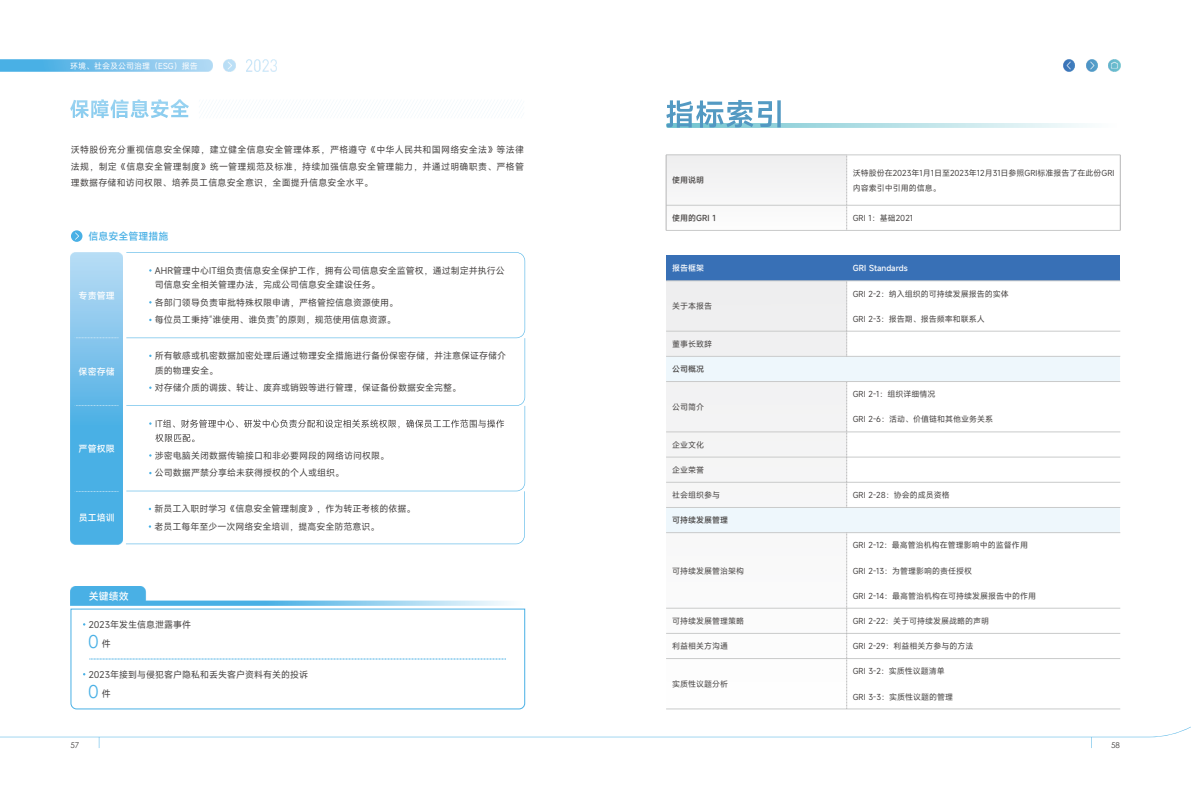
<style>
.page{position:relative;width:1191px;height:808px;background:#fff}
.page>*{position:absolute;margin:0;border:0;box-sizing:border-box;transform-origin:0 0}
.t1{font:18px "Century Gothic";color:#49b0e5}
.t2{font:500 10px "Mi Sans";color:#49b0e5}
.t3{font:500 10px "Mi Sans";color:#fefefe}
.t4{font:9px/16.7px "Mi Sans";color:#474443}
.t5{font:500 9px "Mi Sans";color:#fefefe}
.t6{font:8px/14.9px "Mi Sans";color:#474443}
.t7{font:500 8px "Mi Sans";color:#474443}
.t8{font:8px "Mi Sans";color:#fefefe}
.t9{font:500 8px "Mi Sans";color:#fefefe}
.t10{font:8px "Century Gothic";color:#474443}
.s1{font-family:"Mi Sans";font-size:9px;color:#474443}
</style>
<div class="page">
<svg style="left:0;top:727px;width:1190px;height:21px"></svg>
<svg style="left:70px;top:99px;width:119px;height:20px"></svg>
<svg style="left:70px;top:608px;width:455px;height:101px"></svg>
<img style="left:71px;top:587px;width:438px;height:19px">
<svg style="left:89px;top:659px;width:417px;height:1px"></svg>
<img style="left:71px;top:252px;width:51px;height:292px">
<svg style="left:75px;top:491px;width:44px;height:1px"></svg>
<svg style="left:71px;top:230px;width:11px;height:12px"></svg>
<svg style="left:75px;top:338px;width:44px;height:1px"></svg>
<svg style="left:126px;top:252px;width:399px;height:292px"></svg>
<svg style="left:75px;top:405px;width:44px;height:1px"></svg>
<svg style="left:1086px;top:60px;width:11px;height:11px"></svg>
<svg style="left:1063px;top:60px;width:12px;height:11px"></svg>
<svg style="left:1108px;top:60px;width:12px;height:11px"></svg>
<svg style="left:224px;top:60px;width:11px;height:11px"></svg>
<img style="left:0;top:60px;width:212px;height:11px">
<img style="left:246px;top:60px;width:31px;height:11px">
<div style="left:666px;top:507px;width:454px;height:26px;background:#eef7fc"></div>
<div style="left:666px;top:356px;width:454px;height:25px;background:#eef7fc"></div>
<svg style="left:666px;top:99px;width:115px;height:29px"></svg>
<svg style="left:846px;top:156px;width:1px;height:74px"></svg>
<hr style="left:666px;top:205px;width:454px;height:1px;background:#c9caca">
<hr style="left:666px;top:155px;width:454px;height:1px;background:#c9caca">
<hr style="left:666px;top:230px;width:454px;height:1px;background:#c9caca">
<hr style="left:666px;top:155px;width:1px;height:75px;background:#b6b6b7">
<hr style="left:1120px;top:155px;width:1px;height:75px;background:#b6b6b7">
<div style="left:666px;top:256px;width:454px;height:25px;background:#3870b6"></div>
<hr style="left:666px;top:281px;width:454px;height:1px;background:#c9caca">
<hr style="left:666px;top:331px;width:454px;height:1px;background:#c9caca">
<hr style="left:666px;top:356px;width:454px;height:1px;background:#c9caca">
<hr style="left:666px;top:381px;width:454px;height:1px;background:#c9caca">
<hr style="left:666px;top:432px;width:454px;height:1px;background:#c9caca">
<hr style="left:666px;top:457px;width:454px;height:1px;background:#c9caca">
<hr style="left:666px;top:482px;width:454px;height:1px;background:#c9caca">
<hr style="left:666px;top:507px;width:454px;height:1px;background:#c9caca">
<hr style="left:666px;top:532px;width:454px;height:1px;background:#c9caca">
<hr style="left:666px;top:608px;width:454px;height:1px;background:#c9caca">
<hr style="left:666px;top:633px;width:454px;height:1px;background:#c9caca">
<hr style="left:666px;top:658px;width:454px;height:1px;background:#c9caca">
<hr style="left:666px;top:709px;width:454px;height:1px;background:#c9caca">
<svg style="left:846px;top:282px;width:1px;height:74px"></svg>
<svg style="left:846px;top:382px;width:1px;height:125px"></svg>
<svg style="left:846px;top:533px;width:1px;height:176px"></svg>
<p class="t8" style="left:70px;top:61px;width:129px">环境、社会及公司治理（ESG）报告</p>
<p class="t4" style="left:71px;top:141px;width:455px;text-align:justify">沃特股份充分重视信息安全保障，建立健全信息安全管理体系，严格遵守《中华人民共和国网络安全法》等法律法规，制定《信息安全管理制度》统一管理规范及标准，持续加强信息安全管理能力，并通过明确职责、严格管理数据存储和访问权限、培养员工信息安全意识，全面提升信息安全水平。</p>
<p class="t2" style="left:88px;top:231px;width:81px">信息安全管理措施</p>
<p class="t4" style="left:155px;top:263px;width:351px;line-height:14.3px">AHR管理中心IT组负责信息安全保护工作，拥有公司信息安全监管权，通过制定并执行公司信息安全相关管理办法，完成公司信息安全建设任务。</p>
<p class="t4" style="left:155px;top:294px;width:245px">各部门领导负责审批特殊权限申请，严格管控信息资源使用。</p>
<p class="t5" style="left:79px;top:291px;width:37px">专责管理</p>
<p class="t5" style="left:79px;top:367px;width:37px">保密存储</p>
<p class="t5" style="left:79px;top:444px;width:37px">严管权限</p>
<p class="t5" style="left:79px;top:513px;width:37px">员工培训</p>
<p class="t4" style="left:155px;top:311px;width:242px">每位员工秉持“谁使用、谁负责”的原则，规范使用信息资源。</p>
<p class="t4" style="left:155px;top:349px;width:353px;line-height:14.3px">所有敏感或机密数据加密处理后通过物理安全措施进行备份保密存储，并注意保证存储介质的物理安全。</p>
<p class="t4" style="left:155px;top:379px;width:308px">对存储介质的调拨、转让、废弃或销毁等进行管理，保证备份数据安全完整。</p>
<p class="t4" style="left:155px;top:447px;width:236px;line-height:17.3px">涉密电脑关闭数据传输接口和非必要网段的网络访问权限。公司数据严禁分享给未获得授权的个人或组织。</p>
<p class="t4" style="left:155px;top:501px;width:262px">新员工入职时学习《信息安全管理制度》，作为转正考核的依据。</p>
<p class="t4" style="left:155px;top:518px;width:226px">老员工每年至少一次网络安全培训，提高安全防范意识。</p>
<p class="t3" style="left:89px;top:591px;width:42px">关键绩效</p>
<p class="t4" style="left:89px;top:616px;width:104px">2023年发生信息泄露事件</p>
<h1 class="t1" style="left:89px;top:634px;width:24px">0 <span class="s1">件</span></h1>
<p class="t4" style="left:89px;top:666px;width:221px">2023年接到与侵犯客户隐私和丢失客户资料有关的投诉</p>
<h1 class="t1" style="left:89px;top:684px;width:24px">0 <span class="s1">件</span></h1>
<p class="t7" style="left:672px;top:176px;width:33px">使用说明</p>
<p class="t6" style="left:852px;top:165px;width:263px">沃特股份在2023年1月1日至2023年12月31日参照GRI标准报告了在此份GRI内容索引中引用的信息。</p>
<p class="t7" style="left:672px;top:214px;width:45px">使用的GRI 1</p>
<p class="t6" style="left:852px;top:210px;width:62px">GRI 1：基础2021</p>
<p class="t9" style="left:672px;top:264px;width:33px">报告框架</p>
<p class="t9" style="left:852px;top:264px;width:57px">GRI Standards</p>
<p class="t6" style="left:672px;top:299px;width:41px">关于本报告</p>
<p class="t6" style="left:672px;top:336px;width:41px">董事长致辞</p>
<p class="t7" style="left:672px;top:365px;width:33px">公司概况</p>
<p class="t6" style="left:672px;top:399px;width:33px">公司简介</p>
<p class="t6" style="left:672px;top:437px;width:33px">企业文化</p>
<p class="t6" style="left:672px;top:462px;width:33px">企业荣誉</p>
<p class="t6" style="left:672px;top:487px;width:49px">社会组织参与</p>
<p class="t7" style="left:672px;top:516px;width:57px">可持续发展管理</p>
<p class="t6" style="left:852px;top:286px;width:157px">GRI 2-2：纳入组织的可持续发展报告的实体</p>
<p class="t6" style="left:852px;top:311px;width:134px">GRI 2-3：报告期、报告频率和联系人</p>
<p class="t6" style="left:852px;top:387px;width:84px">GRI 2-1：组织详细情况</p>
<p class="t6" style="left:852px;top:412px;width:142px">GRI 2-6：活动、价值链和其他业务关系</p>
<p class="t6" style="left:852px;top:487px;width:99px">GRI 2-28：协会的成员资格</p>
<p class="t6" style="left:672px;top:563px;width:73px">可持续发展管治架构</p>
<p class="t6" style="left:672px;top:613px;width:73px">可持续发展管理策略</p>
<p class="t6" style="left:672px;top:638px;width:57px">利益相关方沟通</p>
<p class="t6" style="left:672px;top:676px;width:57px">实质性议题分析</p>
<p class="t6" style="left:852px;top:538px;width:177px">GRI 2-12：最高管治机构在管理影响中的监督作用</p>
<p class="t6" style="left:852px;top:563px;width:121px">GRI 2-13：为管理影响的责任授权</p>
<p class="t6" style="left:852px;top:588px;width:185px">GRI 2-14：最高管治机构在可持续发展报告中的作用</p>
<p class="t6" style="left:852px;top:613px;width:138px">GRI 2-22：关于可持续发展战略的声明</p>
<p class="t6" style="left:852px;top:638px;width:122px">GRI 2-29：利益相关方参与的方法</p>
<p class="t6" style="left:852px;top:664px;width:94px">GRI 3-2：实质性议题清单</p>
<p class="t6" style="left:852px;top:689px;width:102px">GRI 3-3：实质性议题的管理</p>
<p class="t10" style="left:70px;top:742px;width:10px">57</p>
<p class="t10" style="left:1111px;top:742px;width:10px">58</p>
</div>
